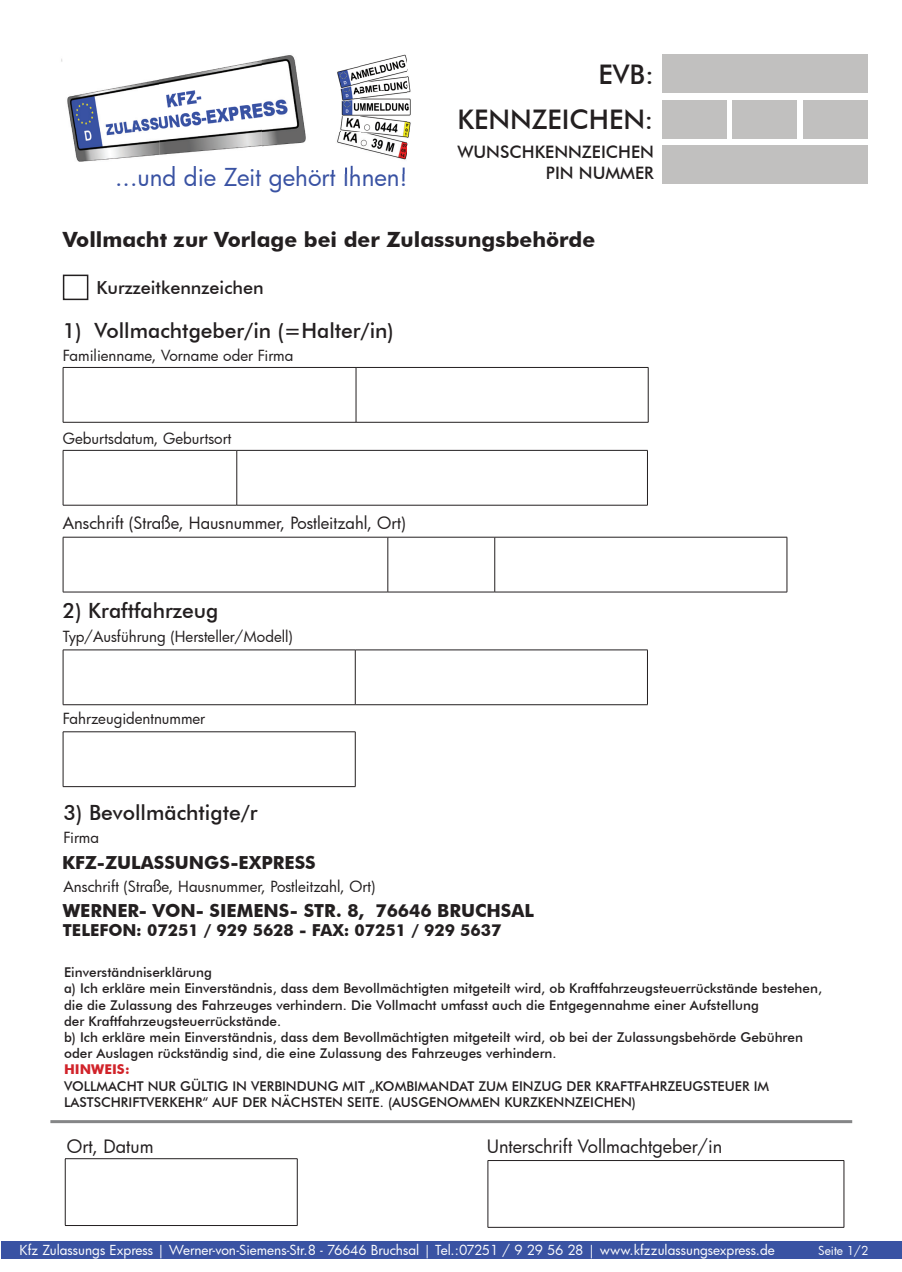
<style>
.page{position:relative;width:902px;height:1272px;background:#fff}
.page>*{position:absolute;margin:0;border:0;box-sizing:border-box;transform-origin:0 0}
.t1{font:500 27px/45.6px "Futura BT";color:#231f20;text-align:right}
.t2{font:24.15px "Futura";color:#3952a3}
.t3{font:500 21px "Futura BT";color:#231f20}
.t4{font:700 21px "Futura BT";color:#231f20}
.t5{font:700 18px "Futura BT";color:#231f20}
.t6{font:18px "Futura";color:#231f20}
.t7{font:500 18px "Futura BT";color:#231f20}
.t8{font:500 17.1px/20.5px "Futura BT";color:#231f20;text-align:right}
.t9{font:16.5px "Futura";color:#231f20}
.t10{font:700 16.5px "Futura BT";color:#231f20}
.t11{font:15px "Futura";color:#231f20}
.t12{font:500 13.5px/16.2px "Futura BT";color:#231f20}
.t13{font:13.5px "Futura";letter-spacing:-.005em;color:#fff}
.t14{font:700 13.5px "Futura BT";color:#d1232a}
.t15{font:12px "Futura";letter-spacing:-.005em;color:#fff}
</style>
<div class="page">
<div style="left:1px;top:1241px;width:900px;height:17px;background:#3a53a3"></div>
<div style="left:662px;top:54px;width:205px;height:39px;background:#c1c0bf"></div>
<img style="left:61px;top:55px;width:245px;height:107px">
<img style="left:337px;top:54px;width:74px;height:78px">
<img style="left:337px;top:132px;width:23px;height:34px">
<img style="left:360px;top:132px;width:50px;height:28px">
<img style="left:313px;top:166px;width:92px;height:7px">
<div style="left:662px;top:100px;width:64px;height:39px;background:#c1c0bf"></div>
<div style="left:63px;top:274px;width:25px;height:26px;border:2px solid #231f20"></div>
<hr style="left:355px;top:367px;width:1px;height:55px;background:#231f20">
<hr style="left:63px;top:367px;width:293px;height:1px;background:#231f20">
<hr style="left:63px;top:367px;width:1px;height:55px;background:#231f20">
<hr style="left:356px;top:367px;width:292px;height:1px;background:#231f20">
<hr style="left:648px;top:367px;width:1px;height:55px;background:#231f20">
<hr style="left:63px;top:422px;width:293px;height:1px;background:#231f20">
<hr style="left:356px;top:422px;width:292px;height:1px;background:#231f20">
<hr style="left:236px;top:450px;width:1px;height:55px;background:#231f20">
<hr style="left:63px;top:450px;width:174px;height:1px;background:#231f20">
<hr style="left:63px;top:450px;width:1px;height:55px;background:#231f20">
<hr style="left:237px;top:450px;width:410px;height:1px;background:#231f20">
<hr style="left:647px;top:450px;width:1px;height:55px;background:#231f20">
<hr style="left:63px;top:505px;width:174px;height:1px;background:#231f20">
<hr style="left:237px;top:505px;width:410px;height:1px;background:#231f20">
<hr style="left:387px;top:537px;width:1px;height:55px;background:#231f20">
<hr style="left:494px;top:537px;width:1px;height:55px;background:#231f20">
<hr style="left:63px;top:537px;width:325px;height:1px;background:#231f20">
<hr style="left:63px;top:537px;width:1px;height:55px;background:#231f20">
<hr style="left:388px;top:537px;width:106px;height:1px;background:#231f20">
<hr style="left:494px;top:537px;width:293px;height:1px;background:#231f20">
<hr style="left:786px;top:537px;width:1px;height:55px;background:#231f20">
<hr style="left:63px;top:591px;width:325px;height:1px;background:#231f20">
<hr style="left:388px;top:591px;width:106px;height:1px;background:#231f20">
<hr style="left:494px;top:591px;width:293px;height:1px;background:#231f20">
<hr style="left:355px;top:650px;width:1px;height:54px;background:#231f20">
<hr style="left:63px;top:649px;width:292px;height:1px;background:#231f20">
<hr style="left:63px;top:650px;width:1px;height:54px;background:#231f20">
<hr style="left:355px;top:649px;width:292px;height:1px;background:#231f20">
<hr style="left:647px;top:650px;width:1px;height:54px;background:#231f20">
<hr style="left:63px;top:704px;width:292px;height:1px;background:#231f20">
<hr style="left:355px;top:704px;width:292px;height:1px;background:#231f20">
<hr style="left:63px;top:731px;width:292px;height:1px;background:#231f20">
<hr style="left:63px;top:732px;width:1px;height:54px;background:#231f20">
<hr style="left:355px;top:732px;width:1px;height:54px;background:#231f20">
<hr style="left:63px;top:786px;width:292px;height:1px;background:#231f20">
<hr style="left:487px;top:1160px;width:357px;height:1px;background:#231f20">
<hr style="left:487px;top:1160px;width:1px;height:66px;background:#231f20">
<hr style="left:843px;top:1160px;width:1px;height:66px;background:#231f20">
<hr style="left:487px;top:1226px;width:357px;height:1px;background:#231f20">
<hr style="left:65px;top:1158px;width:232px;height:1px;background:#231f20">
<hr style="left:65px;top:1158px;width:1px;height:67px;background:#231f20">
<hr style="left:297px;top:1158px;width:1px;height:67px;background:#231f20">
<hr style="left:65px;top:1225px;width:232px;height:1px;background:#231f20">
<div style="left:662px;top:145px;width:205px;height:39px;background:#c1c0bf"></div>
<hr style="left:50px;top:1120px;width:802px;height:3px;background:#858687">
<div style="left:732px;top:100px;width:64px;height:39px;background:#c1c0bf"></div>
<div style="left:803px;top:100px;width:64px;height:39px;background:#c1c0bf"></div>
<h2 class="t2" style="left:115px;top:160px;width:294px">...und die Zeit gehört Ihnen!</h2>
<h1 class="t1" style="left:457px;top:51px;width:198px">EVB:<br>KENNZEICHEN:</h1>
<p class="t8" style="left:457px;top:142px;width:198px">WUNSCHKENNZEICHEN<br>PIN NUMMER</p>
<h3 class="t4" style="left:63px;top:226px;width:534px">Vollmacht zur Vorlage bei der Zulassungsbehörde</h3>
<h3 class="t7" style="left:97px;top:277px;width:169px">Kurzzeitkennzeichen</h3>
<h3 class="t3" style="left:63px;top:317px;width:332px">1) Vollmachtgeber/in (=Halter/in)</h3>
<p class="t11" style="left:63px;top:345px;width:232px">Familienname, Vorname oder Firma</p>
<p class="t11" style="left:63px;top:428px;width:170px">Geburtsdatum, Geburtsort</p>
<p class="t9" style="left:63px;top:511px;width:344px">Anschrift (Straße, Hausnummer, Postleitzahl, Ort)</p>
<h3 class="t3" style="left:63px;top:598px;width:157px">2) Kraftfahrzeug</h3>
<p class="t11" style="left:63px;top:626px;width:231px">Typ/Ausführung (Hersteller/Modell)</p>
<p class="t11" style="left:63px;top:708px;width:144px">Fahrzeugidentnummer</p>
<h3 class="t3" style="left:64px;top:799px;width:195px">3) Bevollmächtigte/r</h3>
<p class="t11" style="left:64px;top:827px;width:37px">Firma</p>
<p class="t11" style="left:64px;top:876px;width:313px">Anschrift (Straße, Hausnummer, Postleitzahl, Ort)</p>
<h3 class="t5" style="left:62px;top:851px;width:255px">KFZ-ZULASSUNGS-EXPRESS</h3>
<h3 class="t5" style="left:63px;top:899px;width:472px">WERNER- VON- SIEMENS- STR. 8, 76646 BRUCHSAL</h3>
<p class="t10" style="left:63px;top:920px;width:440px">TELEFON: 07251 / 929 5628 - FAX: 07251 / 929 5637</p>
<p class="t12" style="left:64px;top:964px;width:759px">Einverständniserklärung<br>a) Ich erkläre mein Einverständnis, dass dem Bevollmächtigten mitgeteilt wird, ob Kraftfahrzeugsteuerrückstände bestehen, die die Zulassung des Fahrzeuges verhindern. Die Vollmacht umfasst auch die Entgegennahme einer Aufstellung<br>der Kraftfahrzeugsteuerrückstände.<br>b) Ich erkläre mein Einverständnis, dass dem Bevollmächtigten mitgeteilt wird, ob bei der Zulassungsbehörde Gebühren oder Auslagen rückständig sind, die eine Zulassung des Fahrzeuges verhindern.</p>
<p class="t14" style="left:64px;top:1061px;width:67px">HINWEIS:</p>
<p class="t12" style="left:64px;top:1077px;width:706px">VOLLMACHT NUR GÜLTIG IN VERBINDUNG MIT „KOMBIMANDAT ZUM EINZUG DER KRAFTFAHRZEUGSTEUER IM<br>LASTSCHRIFTVERKEHR “ AUF DER NÄCHSTEN SEITE. (AUSGENOMMEN KURZKENNZEICHEN)</p>
<h3 class="t6" style="left:67px;top:1134px;width:88px">Ort, Datum</h3>
<h3 class="t6" style="left:486px;top:1134px;width:237px">Unterschrift Vollmachtgeber/in</h3>
<p class="t13" style="left:19px;top:1240px;width:756px">Kfz Zulassungs Express | Werner-von-Siemens-Str.8 - 76646 Bruchsal | Tel.:07251 / 9 29 56 28 | www.kfzzulassungsexpress.de</p>
<p class="t15" style="left:818px;top:1241px;width:52px">Seite 1/2</p>
</div>
